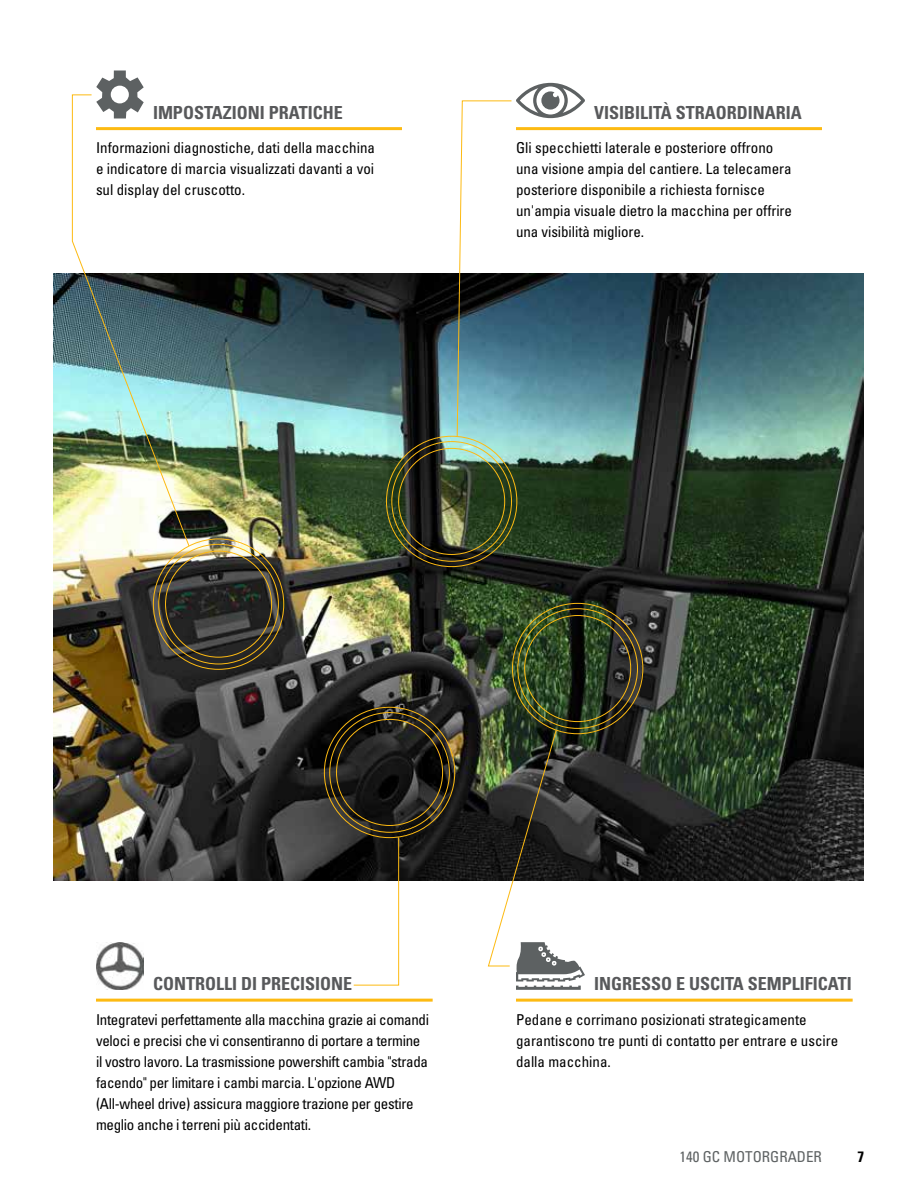
<style>
.page{position:relative;width:918px;height:1188px;background:#fff}
.page>*{position:absolute;margin:0;border:0;box-sizing:border-box;transform-origin:0 0}
.Subhead_small_gray_with_icon_and_yellow_{font:700 condensed 18px "Univers LT Std";color:#58595b}
.Body_copy{font:condensed 15px/21px "Univers LT Std";letter-spacing:-.005em;color:#000}
.t1{font:condensed 15px "Univers LT Std";color:#5e6263}
.t2{font:700 condensed 15px "Univers LT Std";color:#000}
</style>
<div class="page">
<hr style="left:96px;top:127px;width:306px;height:3px;background:#fdba12">
<svg style="left:96px;top:71px;width:48px;height:23px"></svg>
<hr style="left:516px;top:127px;width:306px;height:3px;background:#fdba12">
<hr style="left:96px;top:999px;width:337px;height:3px;background:#fdba12">
<img style="left:96px;top:942px;width:48px;height:48px">
<hr style="left:516px;top:999px;width:337px;height:3px;background:#fdba12">
<img style="left:54px;top:273px;width:810px;height:607px">
<img style="left:72px;top:94px;width:118px;height:453px">
<svg style="left:487px;top:729px;width:98px;height:261px"></svg>
<svg style="left:456px;top:83px;width:129px;height:354px"></svg>
<svg style="left:353px;top:837px;width:46px;height:149px"></svg>
<p class="Subhead_small_gray_with_icon_and_yellow_" style="left:153px;top:101px;width:191px">IMPOSTAZIONI PRATICHE</p>
<p class="Body_copy" style="left:96px;top:137px;width:281px;text-align:justify">Informazioni diagnostiche, dati della macchina e indicatore di marcia visualizzati davanti a voi sul display del cruscotto.</p>
<p class="Subhead_small_gray_with_icon_and_yellow_" style="left:594px;top:101px;width:209px">VISIBILITÀ STRAORDINARIA</p>
<p class="Body_copy" style="left:516px;top:137px;width:278px">Gli specchietti laterale e posteriore offrono una visione ampia del cantiere. La telecamera posteriore disponibile a richiesta fornisce un'ampia visuale dietro la macchina per offrire una visibilità migliore.</p>
<p class="Subhead_small_gray_with_icon_and_yellow_" style="left:153px;top:973px;width:201px">CONTROLLI DI PRECISIONE</p>
<p class="Body_copy" style="left:96px;top:1008px;width:335px">Integratevi perfettamente alla macchina grazie ai comandi veloci e precisi che vi consentiranno di portare a termine il vostro lavoro. La trasmissione powershift cambia "strada facendo" per limitare i cambi marcia. L'opzione AWD (All-wheel drive) assicura maggiore trazione per gestire meglio anche i terreni più accidentati.</p>
<p class="Subhead_small_gray_with_icon_and_yellow_" style="left:594px;top:973px;width:259px">INGRESSO E USCITA SEMPLIFICATI</p>
<p class="Body_copy" style="left:516px;top:1008px;width:324px">Pedane e corrimano posizionati strategicamente garantiscono tre punti di contatto per entrare e uscire dalla macchina.</p>
<p class="t1" style="left:680px;top:1147px;width:144px">140 GC MOTORGRADER</p>
<p class="t2" style="left:857px;top:1147px;width:8px">7</p>
</div>
